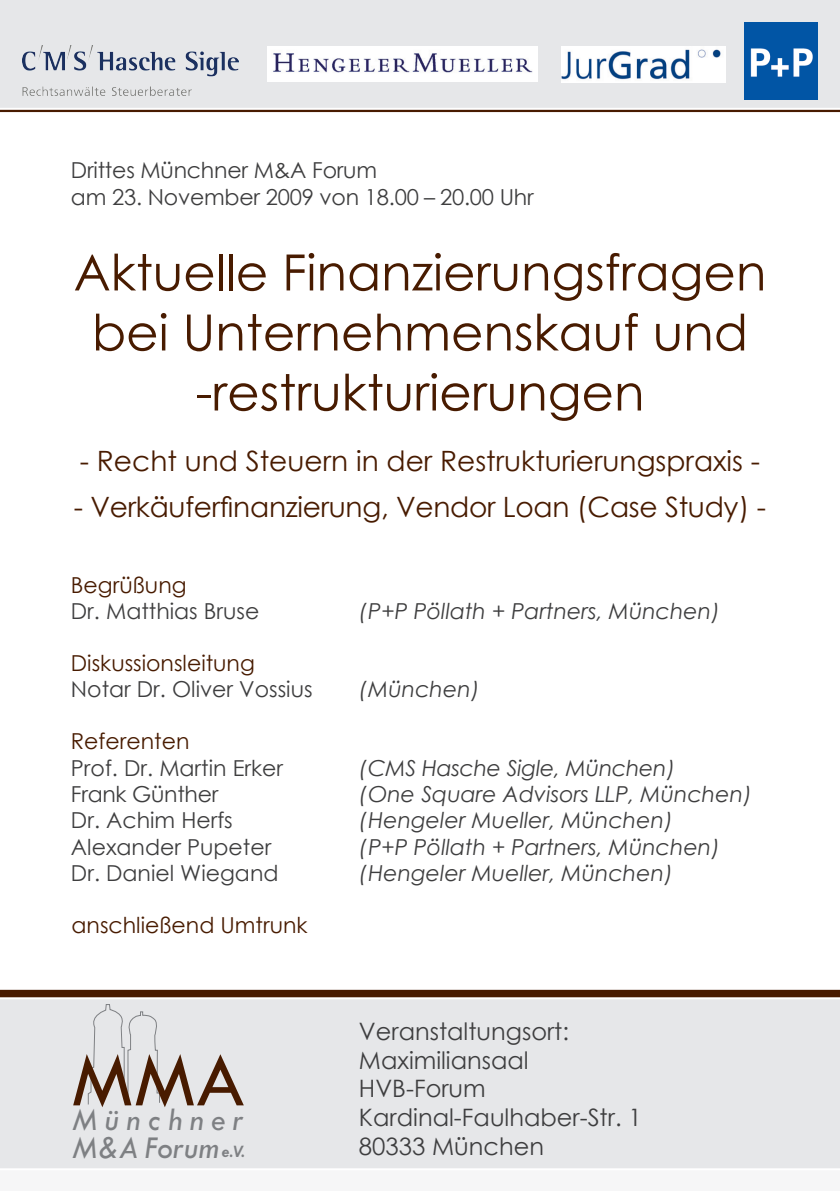
<style>
.page{position:relative;width:840px;height:1191px;background:#fff}
.page>*{position:absolute;margin:0;border:0;box-sizing:border-box;transform-origin:0 0}
.t1{font:79.2px "Tw Cen";color:#481b00}
.t2{font:50px/60px "Century Gothic";color:#481b00;text-align:center}
.t3{font:italic 33px/27.6px "Tw Cen";letter-spacing:.23em;color:#7e8083}
.t4{font:28px "Century Gothic";color:#481b00}
.t5{font:24px/28.8px "Century Gothic";color:#3e3e3f}
.t6{font:italic 22px "Century Gothic";color:#3e3e3f}
.t7{font:22px/26.4px "Century Gothic";color:#3e3e3f}
.t8{font:22px "Century Gothic";color:#481b00}
.s1{font-weight:700;font-size:17.6px}
</style>
<div class="page">
<svg style="left:0;top:110px;width:839px;height:3px;background:#80614f"></svg>
<div style="left:0;top:0;width:839px;height:110px;background:#e6e7e9"></div>
<svg style="left:0;top:989px;width:839px;height:8px;background:#5a321a"></svg>
<div style="left:0;top:997px;width:839px;height:171px;background:#e6e7e9"></div>
<svg style="left:88px;top:1004px;width:72px;height:100px;background:#dfe0e2"></svg>
<img style="left:744px;top:23px;width:72px;height:76px">
<img style="left:23px;top:46px;width:215px;height:50px">
<img style="left:267px;top:46px;width:270px;height:36px">
<img style="left:561px;top:46px;width:163px;height:37px">
<p class="t7" style="left:71px;top:157px;width:464px">Drittes Münchner M&amp;A Forum<br>am 23. November 2009 von 18.00 – 20.00 Uhr</p>
<h2 class="t2" style="left:74px;top:242px;width:693px">Aktuelle Finanzierungsfragen bei Unternehmenskauf und -restrukturierungen</h2>
<p class="t4" style="left:80px;top:441px;width:681px">- Recht und Steuern in der Restrukturierungspraxis -</p>
<p class="t4" style="left:74px;top:487px;width:693px">- Verkäuferfinanzierung, Vendor Loan (Case Study) -</p>
<p class="t8" style="left:71px;top:569px;width:117px">Begrüßung</p>
<p class="t7" style="left:71px;top:597px;width:190px">Dr. Matthias Bruse</p>
<p class="t6" style="left:359px;top:596px;width:362px">(P+P Pöllath + Partners, München)</p>
<p class="t8" style="left:71px;top:647px;width:185px">Diskussionsleitung</p>
<p class="t7" style="left:71px;top:676px;width:243px">Notar Dr. Oliver Vossius</p>
<p class="t6" style="left:359px;top:674px;width:122px">(München)</p>
<p class="t8" style="left:71px;top:726px;width:120px">Referenten</p>
<p class="t7" style="left:71px;top:754px;width:213px">Prof. Dr. Martin Erker</p>
<p class="t6" style="left:359px;top:752px;width:317px">(CMS Hasche Sigle, München)</p>
<p class="t7" style="left:71px;top:780px;width:149px">Frank Günther</p>
<p class="t6" style="left:359px;top:778px;width:394px">(One Square Advisors LLP, München)</p>
<p class="t7" style="left:71px;top:807px;width:163px">Dr. Achim Herfs</p>
<p class="t6" style="left:359px;top:805px;width:315px">(Hengeler Mueller, München)</p>
<p class="t7" style="left:71px;top:833px;width:202px">Alexander Pupeter</p>
<p class="t6" style="left:359px;top:831px;width:362px">(P+P Pöllath + Partners, München)</p>
<p class="t7" style="left:71px;top:859px;width:209px">Dr. Daniel Wiegand</p>
<p class="t6" style="left:359px;top:858px;width:315px">(Hengeler Mueller, München)</p>
<p class="t8" style="left:72px;top:910px;width:237px">anschließend Umtrunk</p>
<h1 class="t1" style="left:71px;top:1032px;width:175px">MMA</h1>
<h3 class="t3" style="left:73px;top:1105px;width:173px">Münchner<br>M&amp;A Forum<span class="s1">e.V.</span></h3>
<p class="t5" style="left:359px;top:1016px;width:284px">Veranstaltungsort:<br>Maximiliansaal<br>HVB-Forum<br>Kardinal-Faulhaber-Str. 1<br>80333 München</p>
</div>
